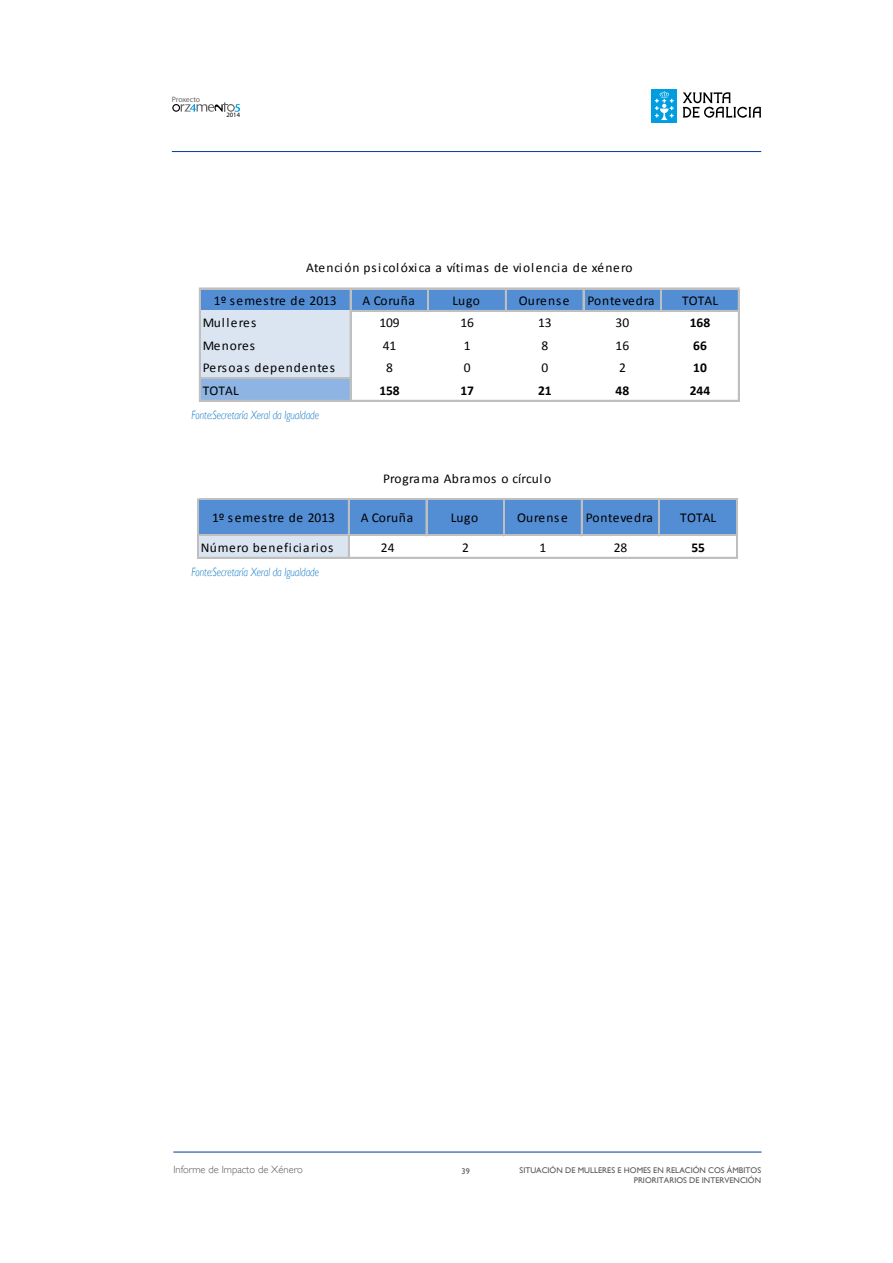
<style>
.page{position:relative;width:893px;height:1263px;background:#fff}
.page>*{position:absolute;margin:0;border:0;box-sizing:border-box;transform-origin:0 0}
.t1{font:13.5px "Calibri";letter-spacing:.055em;color:#000}
.t2{font:13.5px "Calibri";letter-spacing:.015em;color:#000}
.t3{font:13.5px "Calibri";letter-spacing:.03em;color:#000}
.t4{font:700 13.5px "Calibri";letter-spacing:-.005em;color:#000}
.t5{font:13.5px "Calibri";letter-spacing:.085em;color:#000}
.t6{font:italic 300 12px "Gill Sans";color:#0070c0;scale:.8 1}
.t7{font:300 10.5px "Gill Sans";color:#58585a}
.t8{font:8.25px/9.9px "Gill Sans";color:#58585a;text-align:right}
.t9{font:7.8px "Myriad Pro";letter-spacing:-.01em;color:#666365}
.t10{font:6.6px "Myriad Pro";color:#000}
</style>
<div class="page">
<svg style="left:172px;top:102px;width:68px;height:10px"></svg>
<hr style="left:173px;top:1152px;width:588px;height:1px;background:#003a9e">
<hr style="left:172px;top:151px;width:589px;height:1px;background:#003a9e">
<div style="left:651px;top:89px;width:26px;height:34px;background:#009ee0"></div>
<svg style="left:655px;top:91px;width:19px;height:29px"></svg>
<svg style="left:683px;top:92px;width:78px;height:26px"></svg>
<div style="left:200px;top:288px;width:539px;height:24px;background:#538ed5"></div>
<div style="left:200px;top:310px;width:151px;height:69px;background:#dbe5f1"></div>
<div style="left:200px;top:378px;width:151px;height:23px;background:#8db4e3"></div>
<hr style="left:199px;top:288px;width:1px;height:113px;background:#bfbfbf">
<hr style="left:350px;top:289px;width:1px;height:112px;background:#bfbfbf">
<svg style="left:427px;top:289px;width:2px;height:21px"></svg>
<svg style="left:505px;top:289px;width:1px;height:21px"></svg>
<svg style="left:583px;top:289px;width:1px;height:21px"></svg>
<svg style="left:660px;top:289px;width:2px;height:21px"></svg>
<hr style="left:738px;top:289px;width:1px;height:112px;background:#bfbfbf">
<hr style="left:200px;top:288px;width:539px;height:1px;background:#bfbfbf">
<hr style="left:351px;top:310px;width:388px;height:2px;background:#bfbfbf">
<hr style="left:200px;top:378px;width:151px;height:1px;background:#bfbfbf">
<hr style="left:200px;top:400px;width:539px;height:1px;background:#bfbfbf">
<div style="left:199px;top:499px;width:539px;height:37px;background:#538ed5"></div>
<div style="left:199px;top:535px;width:150px;height:23px;background:#dbe5f1"></div>
<hr style="left:197px;top:499px;width:1px;height:59px;background:#bfbfbf">
<hr style="left:198px;top:499px;width:1px;height:59px;background:#bfbfbf">
<hr style="left:348px;top:500px;width:1px;height:58px;background:#bfbfbf">
<hr style="left:426px;top:500px;width:1px;height:36px;background:#bfbfbf">
<hr style="left:503px;top:500px;width:1px;height:36px;background:#bfbfbf">
<hr style="left:504px;top:500px;width:1px;height:36px;background:#bfbfbf">
<hr style="left:581px;top:500px;width:1px;height:36px;background:#bfbfbf">
<hr style="left:659px;top:500px;width:1px;height:36px;background:#bfbfbf">
<hr style="left:736px;top:500px;width:2px;height:58px;background:#bfbfbf">
<hr style="left:199px;top:499px;width:539px;height:1px;background:#bfbfbf">
<hr style="left:199px;top:534px;width:539px;height:1px;background:#bfbfbf">
<hr style="left:199px;top:535px;width:539px;height:1px;background:#bfbfbf">
<hr style="left:199px;top:557px;width:539px;height:1px;background:#bfbfbf">
<p class="t9" style="left:172px;top:95px;width:30px">Proxecto</p>
<p class="t10" style="left:226px;top:111px;width:15px">2014</p>
<p class="t1" style="left:306px;top:259px;width:328px">Atención psicolóxica a vítimas de violencia de xénero</p>
<p class="t2" style="left:214px;top:292px;width:124px">1º semestre de 2013</p>
<p class="t1" style="left:362px;top:292px;width:54px">A Coruña</p>
<p class="t1" style="left:452px;top:292px;width:29px">Lugo</p>
<p class="t1" style="left:519px;top:292px;width:52px">Ourense</p>
<p class="t1" style="left:587px;top:292px;width:69px">Pontevedra</p>
<p class="t1" style="left:682px;top:292px;width:38px">TOTAL</p>
<p class="t5" style="left:203px;top:314px;width:55px">Mulleres</p>
<p class="t1" style="left:379px;top:314px;width:22px">109</p>
<p class="t1" style="left:460px;top:314px;width:15px">16</p>
<p class="t1" style="left:538px;top:314px;width:15px">13</p>
<p class="t1" style="left:616px;top:314px;width:15px">30</p>
<p class="t4" style="left:690px;top:314px;width:22px">168</p>
<p class="t1" style="left:203px;top:337px;width:54px">Menores</p>
<p class="t1" style="left:383px;top:337px;width:15px">41</p>
<p class="t1" style="left:464px;top:337px;width:8px">1</p>
<p class="t1" style="left:541px;top:337px;width:8px">8</p>
<p class="t1" style="left:616px;top:337px;width:15px">16</p>
<p class="t4" style="left:693px;top:337px;width:15px">66</p>
<p class="t1" style="left:203px;top:359px;width:134px">Persoas dependentes</p>
<p class="t1" style="left:386px;top:359px;width:8px">8</p>
<p class="t1" style="left:464px;top:359px;width:8px">0</p>
<p class="t1" style="left:541px;top:359px;width:8px">0</p>
<p class="t1" style="left:619px;top:359px;width:8px">2</p>
<p class="t4" style="left:693px;top:359px;width:15px">10</p>
<p class="t1" style="left:203px;top:382px;width:38px">TOTAL</p>
<p class="t4" style="left:379px;top:382px;width:22px">158</p>
<p class="t4" style="left:460px;top:382px;width:15px">17</p>
<p class="t4" style="left:538px;top:382px;width:15px">21</p>
<p class="t4" style="left:616px;top:382px;width:15px">48</p>
<p class="t4" style="left:690px;top:382px;width:22px">244</p>
<p class="t6" style="left:192px;top:408px;width:161px">Fonte:Secretaría Xeral da Igualdade</p>
<p class="t3" style="left:383px;top:470px;width:169px">Programa Abramos o círculo</p>
<p class="t2" style="left:212px;top:510px;width:124px">1º semestre de 2013</p>
<p class="t1" style="left:361px;top:510px;width:54px">A Coruña</p>
<p class="t1" style="left:451px;top:510px;width:29px">Lugo</p>
<p class="t1" style="left:517px;top:510px;width:52px">Ourense</p>
<p class="t1" style="left:586px;top:510px;width:69px">Pontevedra</p>
<p class="t1" style="left:680px;top:510px;width:38px">TOTAL</p>
<p class="t1" style="left:201px;top:539px;width:134px">Número beneficiarios</p>
<p class="t1" style="left:381px;top:539px;width:15px">24</p>
<p class="t1" style="left:462px;top:539px;width:8px">2</p>
<p class="t1" style="left:540px;top:539px;width:8px">1</p>
<p class="t1" style="left:614px;top:539px;width:15px">28</p>
<p class="t4" style="left:691px;top:539px;width:15px">55</p>
<p class="t6" style="left:192px;top:565px;width:161px">Fonte:Secretaría Xeral da Igualdade</p>
<p class="t7" style="left:173px;top:1164px;width:131px">Informe de Impacto de Xénero</p>
<p class="t8" style="left:520px;top:1165px;width:243px">SITUACIÓN DE MULLERES E HOMES EN RELACIÓN COS ÁMBITOS<br>PRIORITARIOS DE INTERVENCIÓN</p>
<p class="t8" style="left:462px;top:1166px;width:10px">39</p>
</div>
